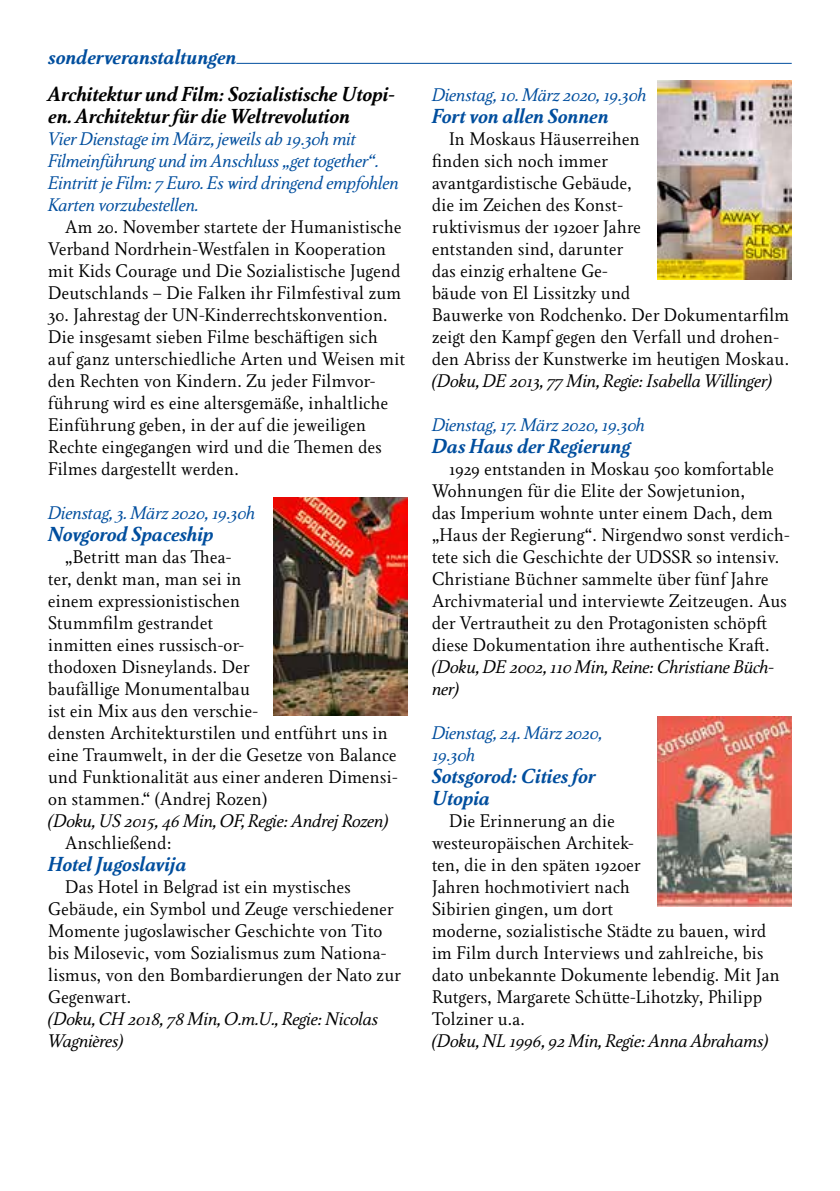
<style>
.page{position:relative;width:840px;height:1191px;background:#fff}
.page>*{position:absolute;margin:0;border:0;box-sizing:border-box;transform-origin:0 0}
.t1{font:italic 700 20px/22px "Girando Pro";color:#004e9e}
.t2{font:italic 700 20px/22px "Girando Pro";color:#000}
.t3{font:18px/22px "Girando Pro";letter-spacing:.01em;color:#000}
.t4{font:italic 18px/22px "Girando Pro";color:#004e9e}
.t5{font:italic 18px/22px "Girando Pro";color:#000}
</style>
<div class="page">
<hr style="left:48px;top:63px;width:743px;height:1px;background:#004e9e">
<div style="left:48px;top:56px;width:188px;height:12px;background:#fff"></div>
<img style="left:274px;top:497px;width:134px;height:218px">
<img style="left:657px;top:717px;width:134px;height:189px">
<img style="left:657px;top:81px;width:134px;height:198px">
<p class="t1" style="left:48px;top:47px;width:189px">sonderveranstaltungen</p>
<p class="t2" style="left:48px;top:84px;width:348px">Architektur und Film: Sozialistische Utopi&shy;en. Architektur für die Weltrevolution</p>
<p class="t4" style="left:48px;top:128px;width:352px">Vier Dienstage im März, jeweils ab 19.30h mit Filmeinführung und im Anschluss „get together“.<br>Eintritt je Film: 7 Euro. Es wird dringend empfohlen Karten vorzubestellen.</p>
<p class="t3" style="left:48px;top:216px;width:354px;text-indent:17px">Am 20. November startete der Humanistische Verband Nordrhein-Westfalen in Kooperation mit Kids Courage und Die Sozialistische Jugend Deutschlands – Die Falken ihr Filmfestival zum</p>
<p class="t3" style="left:48px;top:304px;width:358px">30. Jahrestag der UN-Kinderrechtskonvention.<br>Die insgesamt sieben Filme beschäftigen sich auf ganz unterschiedliche Arten und Weisen mit den Rechten von Kindern. Zu jeder Filmvor&shy;führung wird es eine altersgemäße, inhaltliche Einführung geben, in der auf die jeweiligen Rechte eingegangen wird und die Themen des Filmes dargestellt werden.</p>
<p class="t4" style="left:48px;top:502px;width:208px">Dienstag, 3. März 2020, 19.30h</p>
<p class="t1" style="left:48px;top:524px;width:167px">Novgorod Spaceship</p>
<p class="t3" style="left:48px;top:546px;width:350px;text-indent:17px">„Betritt man das Thea-<br>ter, denkt man, man sei in<br>einem expressionistischen<br>Stummfilm gestrandet<br>inmitten eines russisch-or-<br>thodoxen Disneylands. Der<br>baufällige Monumentalbau<br>ist ein Mix aus den verschie-<br>densten Architekturstilen und entführt uns in eine Traumwelt, in der die Gesetze von Balance und Funktionalität aus einer anderen Dimensi&shy;on stammen.“ (Andrej Rozen)</p>
<p class="t5" style="left:48px;top:810px;width:341px">(Doku, US 2015, 46 Min, OF, Regie: Andrej Rozen)</p>
<p class="t3" style="left:65px;top:832px;width:108px">Anschließend:</p>
<p class="t1" style="left:48px;top:854px;width:140px">Hotel Jugoslavija</p>
<p class="t3" style="left:48px;top:876px;width:354px;text-indent:17px">Das Hotel in Belgrad ist ein mystisches Gebäude, ein Symbol und Zeuge verschiedener Momente jugoslawischer Geschichte von Tito bis Milosevic, vom Sozialismus zum Nationa&shy;lismus, von den Bombardierungen der Nato zur Gegenwart.</p>
<p class="t5" style="left:48px;top:1008px;width:331px">(Doku, CH 2018, 78 Min, O.m.U., Regie: Nicolas<br>Wagnières)</p>
<p class="t4" style="left:432px;top:84px;width:216px">Dienstag, 10. März 2020, 19.30h</p>
<p class="t1" style="left:432px;top:106px;width:178px">Fort von allen Sonnen</p>
<p class="t3" style="left:432px;top:128px;width:359px;text-indent:17px">In Moskaus Häuserreihen<br>finden sich noch immer<br>avantgardistische Gebäude,<br>die im Zeichen des Konst-<br>ruktivismus der 1920er Jahre<br>entstanden sind, darunter<br>das einzig erhaltene Ge-<br>bäude von El Lissitzky und<br>Bauwerke von Rodchenko. Der Dokumentarfilm zeigt den Kampf gegen den Verfall und drohen&shy;den Abriss der Kunstwerke im heutigen Moskau.</p>
<p class="t5" style="left:432px;top:370px;width:341px">(Doku, DE 2013, 77 Min, Regie: Isabella Willinger)</p>
<p class="t4" style="left:432px;top:414px;width:214px">Dienstag, 17. März 2020, 19.30h</p>
<p class="t1" style="left:432px;top:436px;width:200px">Das Haus der Regierung</p>
<p class="t3" style="left:432px;top:458px;width:359px;text-indent:17px">1929 entstanden in Moskau 500 komfortable Wohnungen für die Elite der Sowjetunion,<br>das Imperium wohnte unter einem Dach, dem „Haus der Regierung“. Nirgendwo sonst verdich&shy;tete sich die Geschichte der UDSSR so intensiv.<br>Christiane Büchner sammelte über fünf Jahre Archivmaterial und interviewte Zeitzeugen. Aus der Vertrautheit zu den Protagonisten schöpft diese Dokumentation ihre authentische Kraft.</p>
<p class="t5" style="left:432px;top:656px;width:343px">(Doku, DE 2002, 110 Min, Reine: Christiane Büch&shy;ner)</p>
<p class="t4" style="left:432px;top:722px;width:171px">Dienstag, 24. März 2020,<br>19.30h</p>
<p class="t1" style="left:432px;top:766px;width:165px">Sotsgorod: Cities for<br>Utopia</p>
<p class="t3" style="left:432px;top:810px;width:349px;text-indent:17px">Die Erinnerung an die<br>westeuropäischen Architek-<br>ten, die in den späten 1920er<br>Jahren hochmotiviert nach<br>Sibirien gingen, um dort<br>moderne, sozialistische Städte zu bauen, wird im Film durch Interviews und zahlreiche, bis dato unbekannte Dokumente lebendig. Mit Jan Rutgers, Margarete Schütte-Lihotzky, Philipp Tolziner u.a.</p>
<p class="t5" style="left:432px;top:1030px;width:338px">(Doku, NL 1996, 92 Min, Regie: Anna Abrahams)</p>
</div>
